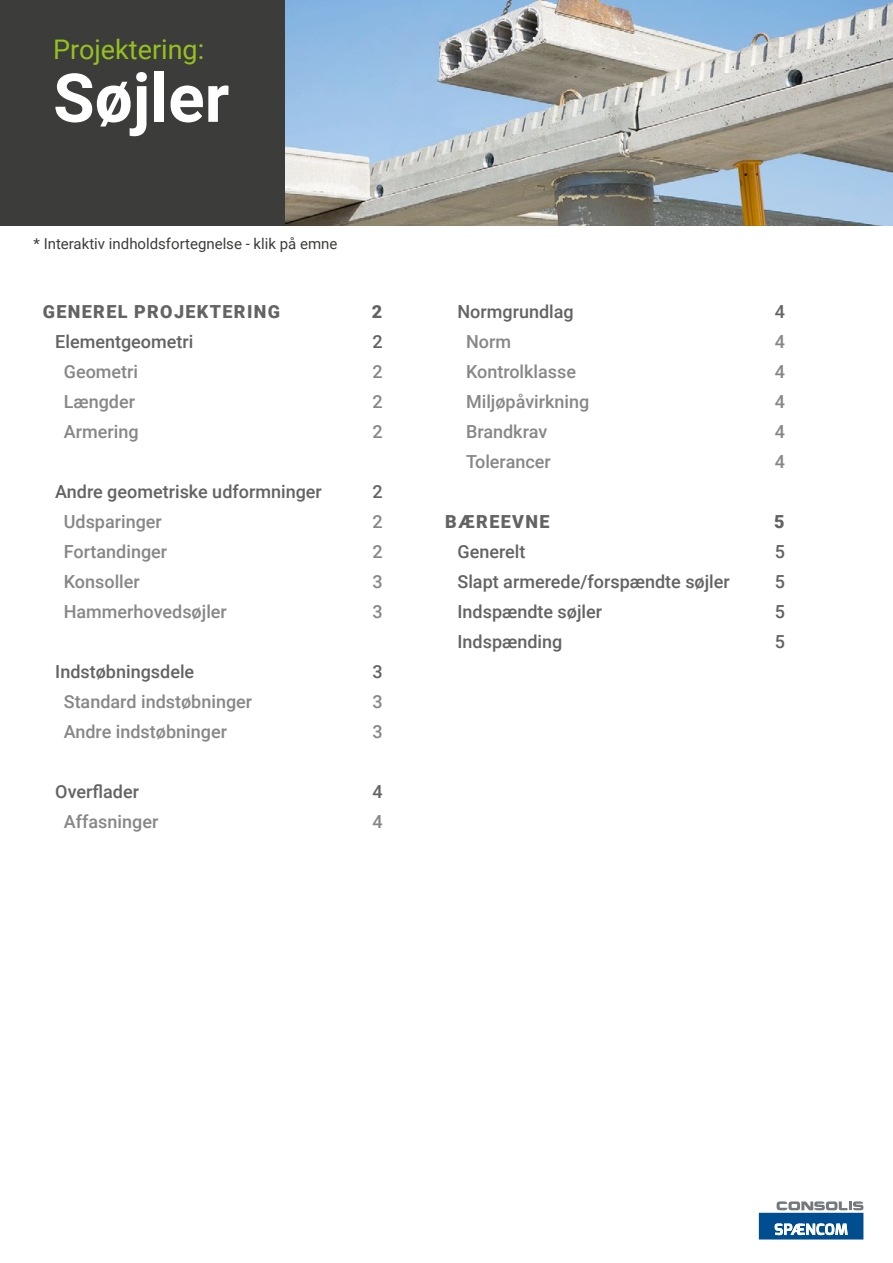
<style>
.page{position:relative;width:893px;height:1263px;background:#fff}
.page>*{position:absolute;margin:0;border:0;box-sizing:border-box;transform-origin:0 0}
.t1{font:700 67.5px "Roboto";color:#fff}
.t2{font:27px "Roboto";color:#95c11f}
.t3{font:500 18px "Roboto";color:#878787}
.t4{font:500 18px "Roboto";color:#646363}
.t5{font:900 18px "Roboto";letter-spacing:.075em;color:#646363}
.t6{font:15px "Roboto";color:#3c3c3b}
</style>
<div class="page">
<svg style="left:759px;top:1201px;width:104px;height:38px"></svg>
<div style="left:0;top:0;width:893px;height:225px;background:#3c3c3b"></div>
<img style="left:286px;top:0;width:607px;height:225px">
<h2 class="t2" style="left:53px;top:30px;width:153px">Projektering:</h2>
<h1 class="t1" style="left:53px;top:51px;width:178px">Søjler</h1>
<p class="t6" style="left:33px;top:234px;width:305px">* Interaktiv indholdsfortegnelse - klik på emne</p>
<p class="t5" style="left:43px;top:299px;width:239px">GENEREL PROJEKTERING</p>
<p class="t5" style="left:372px;top:299px;width:12px">2</p>
<p class="t4" style="left:55px;top:329px;width:140px">Elementgeometri</p>
<p class="t4" style="left:372px;top:329px;width:12px">2</p>
<p class="t3" style="left:64px;top:359px;width:76px">Geometri</p>
<p class="t3" style="left:372px;top:359px;width:12px">2</p>
<p class="t3" style="left:64px;top:389px;width:73px">Længder</p>
<p class="t3" style="left:372px;top:389px;width:12px">2</p>
<p class="t3" style="left:64px;top:419px;width:76px">Armering</p>
<p class="t3" style="left:372px;top:419px;width:12px">2</p>
<p class="t4" style="left:55px;top:479px;width:268px">Andre geometriske udformninger</p>
<p class="t4" style="left:372px;top:479px;width:12px">2</p>
<p class="t3" style="left:64px;top:509px;width:100px">Udsparinger</p>
<p class="t3" style="left:372px;top:509px;width:12px">2</p>
<p class="t3" style="left:64px;top:539px;width:105px">Fortandinger</p>
<p class="t3" style="left:372px;top:539px;width:12px">2</p>
<p class="t3" style="left:64px;top:569px;width:78px">Konsoller</p>
<p class="t3" style="left:372px;top:569px;width:12px">3</p>
<p class="t3" style="left:64px;top:599px;width:165px">Hammerhovedsøjler</p>
<p class="t3" style="left:372px;top:599px;width:12px">3</p>
<p class="t4" style="left:55px;top:659px;width:141px">Indstøbningsdele</p>
<p class="t4" style="left:372px;top:659px;width:12px">3</p>
<p class="t3" style="left:64px;top:689px;width:190px">Standard indstøbninger</p>
<p class="t3" style="left:372px;top:689px;width:12px">3</p>
<p class="t3" style="left:64px;top:719px;width:165px">Andre indstøbninger</p>
<p class="t3" style="left:372px;top:719px;width:12px">3</p>
<p class="t4" style="left:55px;top:779px;width:85px">Overflader</p>
<p class="t4" style="left:372px;top:779px;width:12px">4</p>
<p class="t3" style="left:64px;top:809px;width:96px">Affasninger</p>
<p class="t3" style="left:372px;top:809px;width:12px">4</p>
<p class="t4" style="left:457px;top:299px;width:118px">Normgrundlag</p>
<p class="t4" style="left:775px;top:299px;width:12px">4</p>
<p class="t3" style="left:466px;top:329px;width:47px">Norm</p>
<p class="t3" style="left:775px;top:329px;width:12px">4</p>
<p class="t3" style="left:466px;top:359px;width:112px">Kontrolklasse</p>
<p class="t3" style="left:775px;top:359px;width:12px">4</p>
<p class="t3" style="left:466px;top:389px;width:125px">Miljøpåvirkning</p>
<p class="t3" style="left:775px;top:389px;width:12px">4</p>
<p class="t3" style="left:466px;top:419px;width:83px">Brandkrav</p>
<p class="t3" style="left:775px;top:419px;width:12px">4</p>
<p class="t3" style="left:466px;top:449px;width:86px">Tolerancer</p>
<p class="t3" style="left:775px;top:449px;width:12px">4</p>
<p class="t5" style="left:445px;top:509px;width:106px">BÆREEVNE</p>
<p class="t5" style="left:774px;top:509px;width:12px">5</p>
<p class="t4" style="left:457px;top:539px;width:69px">Generelt</p>
<p class="t4" style="left:775px;top:539px;width:12px">5</p>
<p class="t4" style="left:457px;top:569px;width:274px">Slapt armerede/forspændte søjler</p>
<p class="t4" style="left:775px;top:569px;width:12px">5</p>
<p class="t4" style="left:457px;top:599px;width:146px">Indspændte søjler</p>
<p class="t4" style="left:775px;top:599px;width:12px">5</p>
<p class="t4" style="left:457px;top:629px;width:106px">Indspænding</p>
<p class="t4" style="left:775px;top:629px;width:12px">5</p>
</div>
